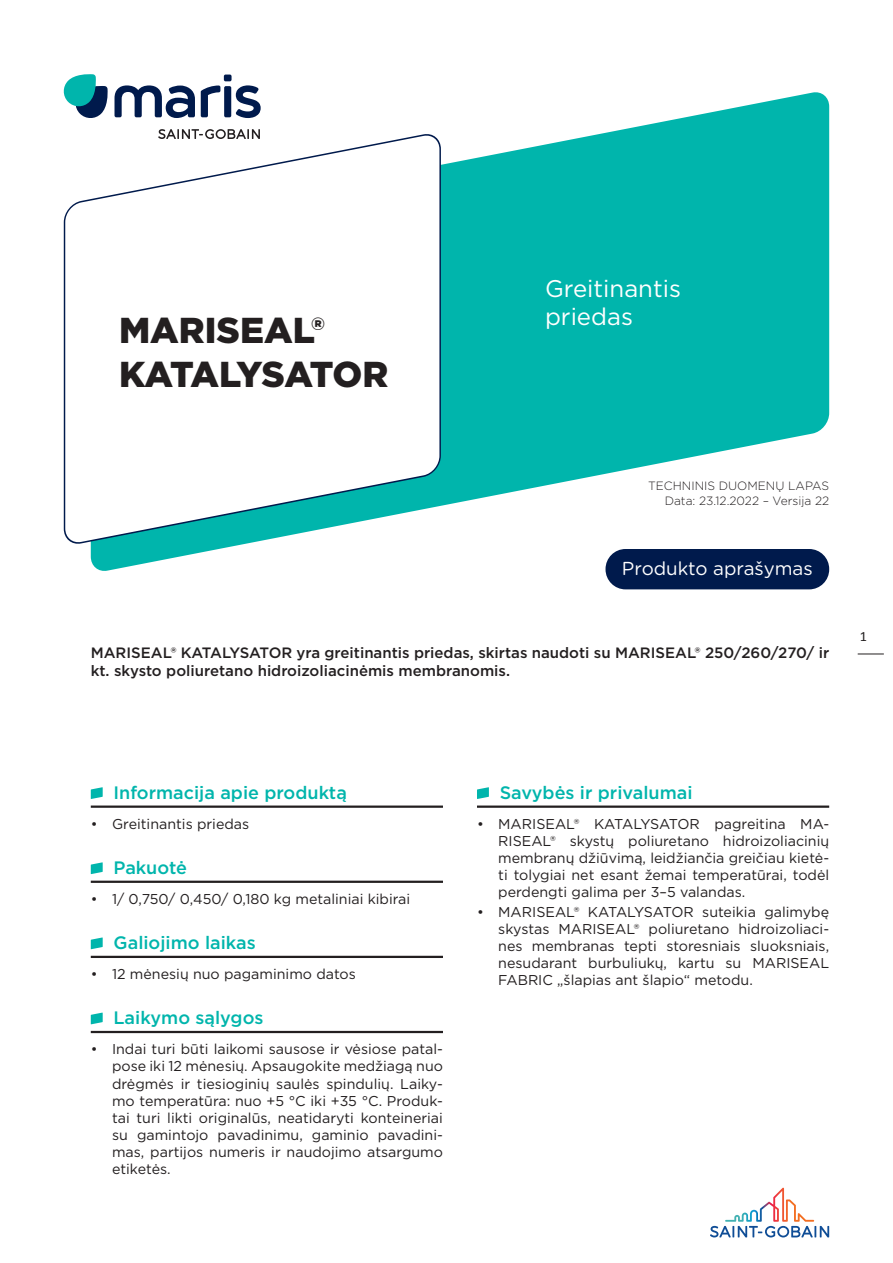
<style>
.page{position:relative;width:893px;height:1263px;background:#fff}
.page>*{position:absolute;margin:0;border:0;box-sizing:border-box;transform-origin:0 0}
.t1{font:900 36px/43.2px "Gotham";color:#231f20}
.t2{font:24px/28.8px "Gotham";color:#fff}
.t3{font:18.75px "Gotham Rounded";color:#fff}
.Bullet_Header{font:500 18px "Gotham";color:#00b5ac}
.TXT_izanga{font:500 15px/18px "Gotham";color:#231f20}
.Bullet{font:14.25px/17.1px "Gotham";color:#231f20;text-align:justify}
.t4{font:14.25px "Calibri";color:#231f20}
.t5{font:300 12px/14.4px "Gotham";color:#231f20;text-align:right}
</style>
<div class="page">
<div style="left:605px;top:549px;width:224px;height:40px;background:#001a4c;border-radius:20px"></div>
<svg style="left:91px;top:89px;width:738px;height:485px;fill:#00b5ac"></svg>
<svg style="left:63px;top:130px;width:379px;height:418px"></svg>
<svg style="left:158px;top:129px;width:102px;height:10px"></svg>
<svg style="left:63px;top:74px;width:45px;height:45px"></svg>
<svg style="left:236px;top:85px;width:25px;height:33px"></svg>
<div style="left:224px;top:86px;width:7px;height:31px;background:#001a4c;border-radius:2px"></div>
<svg style="left:201px;top:85px;width:19px;height:32px"></svg>
<div style="left:224px;top:75px;width:8px;height:6px;background:#001a4c;border-radius:2px"></div>
<svg style="left:115px;top:85px;width:80px;height:33px"></svg>
<svg style="left:858px;top:654px;width:26px;height:1px"></svg>
<svg style="left:710px;top:1188px;width:119px;height:49px"></svg>
<hr style="left:91px;top:805px;width:352px;height:3px;background:#231f20">
<hr style="left:91px;top:881px;width:352px;height:2px;background:#231f20">
<hr style="left:91px;top:956px;width:352px;height:2px;background:#231f20">
<hr style="left:91px;top:1031px;width:352px;height:2px;background:#231f20">
<svg style="left:91px;top:787px;width:12px;height:12px"></svg>
<svg style="left:91px;top:862px;width:12px;height:12px"></svg>
<svg style="left:91px;top:937px;width:12px;height:12px"></svg>
<svg style="left:91px;top:1012px;width:12px;height:12px"></svg>
<hr style="left:477px;top:805px;width:352px;height:3px;background:#231f20">
<svg style="left:477px;top:787px;width:12px;height:12px"></svg>
<h1 class="t1" style="left:119px;top:309px;width:271px">MARISEAL®<br>KATALYSATOR</h1>
<h2 class="t2" style="left:545px;top:273px;width:137px">Greitinantis priedas</h2>
<p class="t5" style="left:648px;top:478px;width:183px">TECHNINIS DUOMENŲ LAPAS<br>Data: 23.12.2022 – Versija 22</p>
<h3 class="t3" style="left:622px;top:556px;width:192px">Produkto aprašymas</h3>
<p class="TXT_izanga" style="left:91px;top:643px;width:740px">MARISEAL® KATALYSATOR yra greitinantis priedas, skirtas naudoti su MARISEAL® 250/260/270/ ir kt. skysto poliuretano hidroizoliacinėmis membranomis.</p>
<p class="t4" style="left:860px;top:626px;width:9px">1</p>
<p class="Bullet_Header" style="left:113px;top:781px;width:235px">Informacija apie produktą</p>
<p class="Bullet" style="left:91px;top:815px;width:160px">• Greitinantis priedas</p>
<p class="Bullet_Header" style="left:113px;top:856px;width:75px">Pakuotė</p>
<p class="Bullet" style="left:91px;top:890px;width:321px">• 1/ 0,750/ 0,450/ 0,180 kg metaliniai kibirai</p>
<p class="Bullet_Header" style="left:113px;top:931px;width:144px">Galiojimo laikas</p>
<p class="Bullet" style="left:91px;top:965px;width:267px">• 12 mėnesių nuo pagaminimo datos</p>
<p class="Bullet_Header" style="left:113px;top:1006px;width:151px">Laikymo sąlygos</p>
<p class="Bullet" style="left:112px;top:1040px;width:332px;text-indent:-21px">• Indai turi būti laikomi sausose ir vėsiose patal&shy;pose iki 12 mėnesių. Apsaugokite medžiagą nuo drėgmės ir tiesioginių saulės spindulių. Laiky&shy;mo temperatūra: nuo +5 °C iki +35 °C. Produk&shy;tai turi likti originalūs, neatidaryti konteineriai su gamintojo pavadinimu, gaminio pavadini&shy;mas, partijos numeris ir naudojimo atsargumo etiketės.</p>
<p class="Bullet_Header" style="left:500px;top:781px;width:194px">Savybės ir privalumai</p>
<p class="Bullet" style="left:498px;top:815px;width:332px;text-indent:-21px">• MARISEAL® KATALYSATOR pagreitina MA-RISEAL® skystų poliuretano hidroizoliacinių membranų džiūvimą, leidžiančia greičiau kietė&shy;ti tolygiai net esant žemai temperatūrai, todėl perdengti galima per 3–5 valandas.</p>
<p class="Bullet" style="left:498px;top:903px;width:332px;text-indent:-21px">• MARISEAL® KATALYSATOR suteikia galimybę skystas MARISEAL® poliuretano hidroizoliaci&shy;nes membranas tepti storesniais sluoksniais, nesudarant burbuliukų, kartu su MARISEAL FABRIC „šlapias ant šlapio“ metodu.</p>
</div>
